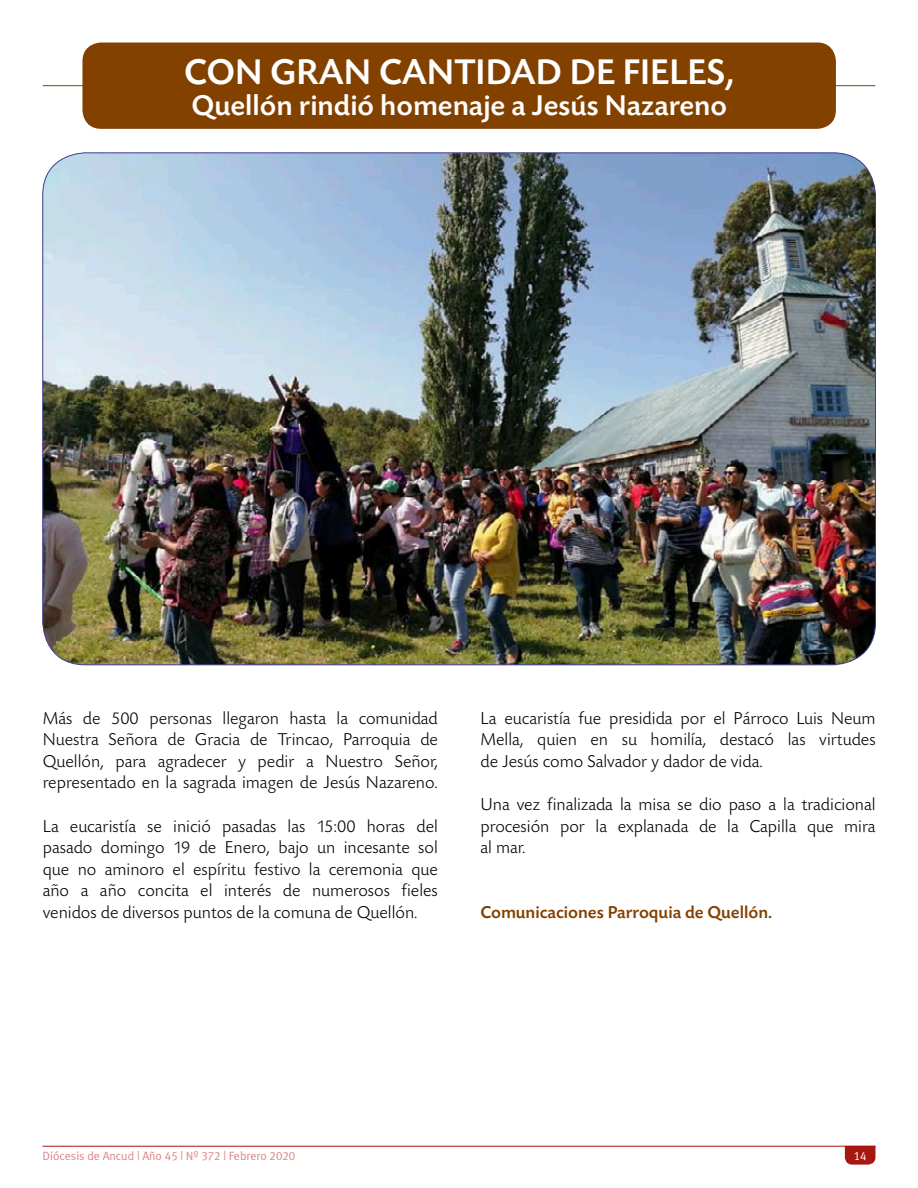
<style>
.page{position:relative;width:918px;height:1188px;background:#fff}
.page>*{position:absolute;margin:0;border:0;box-sizing:border-box;transform-origin:0 0}
.t1{font:500 37.5px "Today SB";color:#fff}
.t2{font:500 30px "Today SB";color:#fff}
.t3{font:300 18px/21.6px "Today SB";color:#000;text-align:justify}
.t4{font:500 18px "Today SB";color:#834100}
.t5{font:12px "Meta Plus Normal";color:#dc8583}
.t6{font:12px "Meta Plus Normal Caps";color:#fff}
.s1{font-family:"Meta Plus Normal Caps"}
</style>
<div class="page">
<img style="left:43px;top:153px;width:832px;height:512px">
<svg style="left:845px;top:1147px;width:30px;height:18px"></svg>
<hr style="left:43px;top:1146px;width:832px;height:1px;background:#a91713">
<hr style="left:43px;top:85px;width:832px;height:1px;background:#834100">
<div style="left:83px;top:43px;width:752px;height:85px;background:#834100;border-radius:18px"></div>
<div style="left:82px;top:43px;width:754px;height:86px;border:2px solid #834100;border-radius:18px"></div>
<h1 class="t1" style="left:184px;top:52px;width:551px">CON GRAN CANTIDAD DE FIELES,</h1>
<h2 class="t2" style="left:191px;top:89px;width:537px">Quellón rindió homenaje a Jesús Nazareno</h2>
<p class="t3" style="left:43px;top:708px;width:397px">Más de 500 personas llegaron hasta la comunidad Nuestra Señora de Gracia de Trincao, Parroquia de Quellón, para agradecer y pedir a Nuestro Señor, representado en la sagrada imagen de Jesús Nazareno.</p>
<p class="t3" style="left:43px;top:816px;width:397px">La eucaristía se inició pasadas las 15:00 horas del pasado domingo 19 de Enero, bajo un incesante sol que no aminoro el espíritu festivo la ceremonia que año a año concita el interés de numerosos fieles venidos de diversos puntos de la comuna de Quellón.</p>
<p class="t3" style="left:480px;top:708px;width:397px">La eucaristía fue presidida por el Párroco Luis Neum Mella, quien en su homilía, destacó las virtudes de Jesús como Salvador y dador de vida.</p>
<p class="t3" style="left:480px;top:794px;width:397px">Una vez finalizada la misa se dio paso a la tradicional procesión por la explanada de la Capilla que mira al mar.</p>
<p class="t4" style="left:480px;top:903px;width:293px">Comunicaciones Parroquia de Quellón.</p>
<p class="t5" style="left:43px;top:1149px;width:254px">Diócesis de Ancud | Año <span class="s1">45</span> | Nº <span class="s1">372</span> | Febrero <span class="s1">2020</span></p>
<p class="t6" style="left:854px;top:1149px;width:14px">14</p>
</div>
